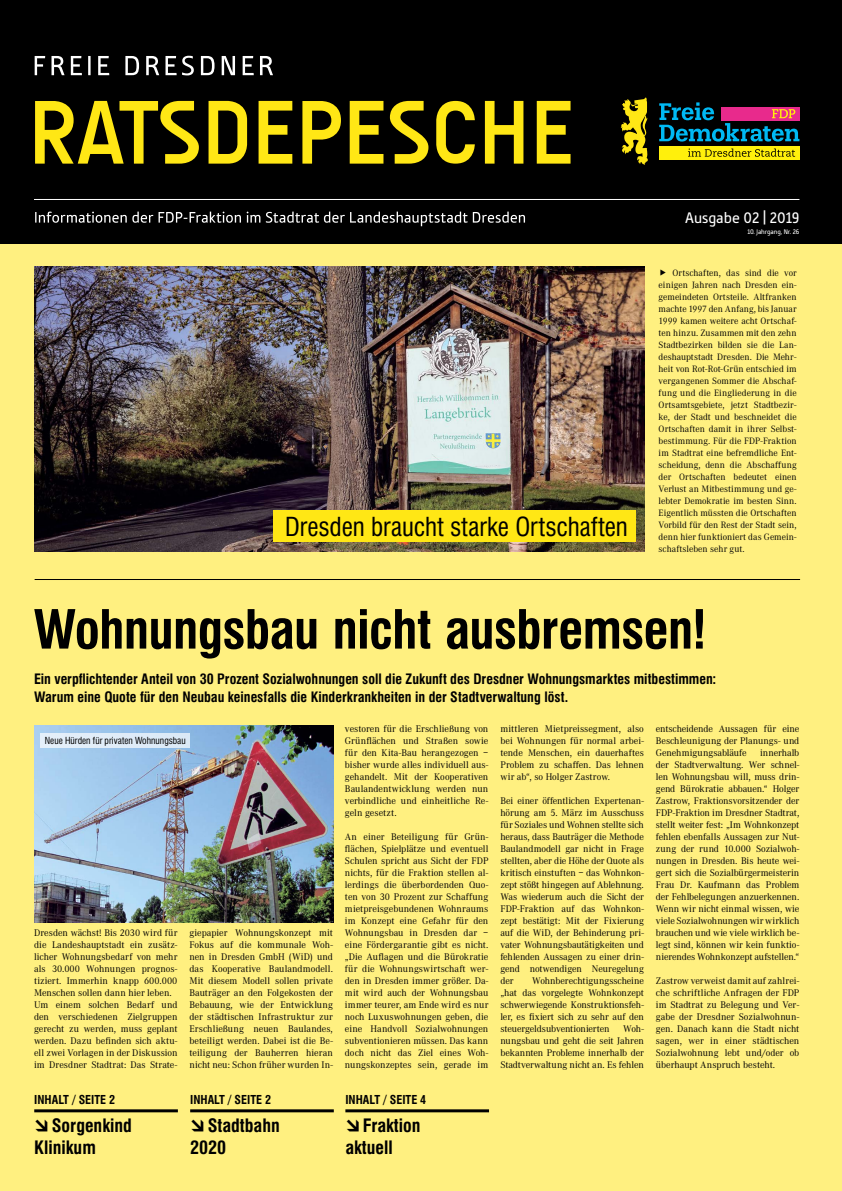
<style>
.page{position:relative;width:842px;height:1191px;background:#fff080}
.page>*{position:absolute;margin:0;border:0;box-sizing:border-box;transform-origin:0 0}
.t1{font:700 condensed 52.5px "Swiss 721 BT";letter-spacing:-.015em;color:#000}
.t2{font:condensed 25.5px "Swiss 721 BT";letter-spacing:-.005em;color:#000}
.t3{font:700 condensed 18px/22px "Swiss 721 BT";color:#000}
.t4{font:16px "Tabula ITC";color:#fff}
.t5{font:700 condensed 14px/18px "Swiss 721 BT";color:#000}
.t6{font:700 condensed 12px "Swiss 721 BT";color:#000}
.t7{font:10px/12px "Corporate A";letter-spacing:-.005em;color:#000;text-align:justify}
.t8{font:9.6px/12px "Corporate A";color:#000;text-align:justify}
.t9{font:condensed 9.5px "Swiss 721 BT";letter-spacing:.005em;color:#000}
.t10{font:7px "Tabula ITC";color:#fff}
</style>
<div class="page">
<div style="left:0;top:0;width:842px;height:244px;background:#000"></div>
<svg style="left:35px;top:101px;width:535px;height:63px"></svg>
<svg style="left:35px;top:56px;width:238px;height:19px"></svg>
<hr style="left:34px;top:199px;width:765px;height:1px;background:#fff">
<hr style="left:34px;top:1109px;width:144px;height:3px;background:#000">
<hr style="left:190px;top:1109px;width:144px;height:3px;background:#000">
<hr style="left:345px;top:1109px;width:144px;height:3px;background:#000">
<hr style="left:35px;top:579px;width:765px;height:1px;background:#000">
<img style="left:35px;top:267px;width:609px;height:284px">
<div style="left:274px;top:510px;width:362px;height:32px;background:#ffe715"></div>
<div style="left:659px;top:146px;width:140px;height:13px;background:#fff00c"></div>
<svg style="left:659px;top:102px;width:140px;height:40px"></svg>
<svg style="left:620px;top:97px;width:28px;height:68px"></svg>
<svg style="left:688px;top:148px;width:107px;height:9px"></svg>
<svg style="left:35px;top:212px;width:490px;height:14px"></svg>
<img style="left:34px;top:726px;width:300px;height:196px">
<div style="left:41px;top:733px;width:149px;height:14px;background:#e0edf8"></div>
<h2 class="t2" style="left:285px;top:511px;width:344px">Dresden braucht starke Ortschaften</h2>
<h3 class="t4" style="left:685px;top:208px;width:116px">Ausgabe 02 | 2019</h3>
<p class="t10" style="left:747px;top:227px;width:54px">10. Jahrgang, Nr. 26</p>
<p class="t8" style="left:659px;top:267px;width:140px;text-indent:14px">Ortschaften, das sind die vor einigen Jahren nach Dresden ein&shy;gemeindeten Ortsteile. Altfranken machte 1997 den Anfang, bis Januar 1999 kamen weitere acht Ortschaf&shy;ten hinzu. Zusammen mit den zehn Stadtbezirken bilden sie die Lan&shy;deshauptstadt Dresden. Die Mehr&shy;heit von Rot-Rot-Grün entschied im vergangenen Sommer die Abschaf&shy;fung und die Eingliederung in die Ortsamtsgebiete, jetzt Stadtbezir&shy;ke, der Stadt und beschneidet die Ortschaften damit in ihrer Selbst&shy;bestimmung. Für die FDP-Fraktion im Stadtrat eine befremdliche Ent&shy;scheidung, denn die Abschaffung der Ortschaften bedeutet einen Verlust an Mitbestimmung und ge&shy;lebter Demokratie im besten Sinn.<br>Eigentlich müssten die Ortschaften Vorbild für den Rest der Stadt sein, denn hier funktioniert das Gemein&shy;schaftsleben sehr gut.</p>
<h1 class="t1" style="left:33px;top:598px;width:675px">Wohnungsbau nicht ausbremsen!</h1>
<h3 class="t5" style="left:34px;top:670px;width:684px">Ein verpflichtender Anteil von 30 Prozent Sozialwohnungen soll die Zukunft des Dresdner Wohnungsmarktes mitbestimmen:<br>Warum eine Quote für den Neubau keinesfalls die Kinderkrankheiten in der Stadtverwaltung löst.</h3>
<p class="t9" style="left:45px;top:734px;width:143px">Neue Hürden für privaten Wohnungsbau</p>
<p class="t7" style="left:656px;top:723px;width:145px">entscheidende Aussagen für eine Beschleunigung der Planungs- und Genehmigungsabläufe</p>
<p class="t7" style="left:345px;top:723px;width:145px">vestoren für die Erschließung von Grünflächen und Straßen sowie für den Kita-Bau herangezogen – bisher wurde alles individuell aus&shy;gehandelt. Mit der Kooperativen Baulandentwicklung werden nun verbindliche und einheitliche Re&shy;geln gesetzt.</p>
<p class="t7" style="left:345px;top:831px;width:145px">An einer Beteiligung für Grün&shy;flächen, Spielplätze und eventuell Schulen spricht aus Sicht der FDP nichts, für die Fraktion stellen al&shy;lerdings die überbordenden Quo&shy;ten von 30 Prozent zur Schaffung mietpreisgebundenen Wohnraums im Konzept eine Gefahr für den Wohnungsbau in Dresden dar – eine Fördergarantie gibt es nicht. „Die Auflagen und die Bürokratie für die Wohnungswirtschaft wer&shy;den in Dresden immer größer. Da&shy;mit wird auch der Wohnungsbau immer teurer, am Ende wird es nur noch Luxuswohnungen geben, die eine Handvoll Sozialwohnungen subventionieren müssen. Das kann doch nicht das Ziel eines Woh&shy;nungskonzeptes sein, gerade im</p>
<p class="t7" style="left:500px;top:723px;width:145px">mittleren Mietpreissegment, also bei Wohnungen für normal arbei&shy;tende Menschen, ein dauerhaftes Problem zu schaffen. Das lehnen wir ab“, so Holger Zastrow.</p>
<p class="t7" style="left:500px;top:795px;width:145px">Bei einer öffentlichen Expertenan&shy;hörung am 5. März im Ausschuss für Soziales und Wohnen stellte sich heraus, dass Bauträger die Methode Baulandmodell gar nicht in Frage stellten, aber die Höhe der Quote als kritisch einstuften – das Wohnkon&shy;zept stößt hingegen auf Ablehnung.<br>Was wiederum auch die Sicht der FDP-Fraktion auf das Wohnkon&shy;zept bestätigt: Mit der Fixierung auf die WiD, der Behinderung pri&shy;vater Wohnungsbautätigkeiten und fehlenden Aussagen zu einer drin&shy;gend notwendigen Neuregelung der</p>
<p class="t7" style="left:656px;top:747px;width:145px;text-indent:104px">innerhalb der Stadtverwaltung. Wer schnel&shy;len Wohnungsbau will, muss drin&shy;gend Bürokratie abbauen.“ Holger Zastrow, Fraktionsvorsitzender der FDP-Fraktion im Dresdner Stadtrat, stellt weiter fest: „Im Wohnkonzept fehlen ebenfalls Aussagen zur Nut&shy;zung der rund 10.000 Sozialwoh&shy;nungen in Dresden. Bis heute wei&shy;gert sich die Sozialbürgermeisterin Frau Dr. Kaufmann das Problem der Fehlbelegungen anzuerkennen.<br>Wenn wir nicht einmal wissen, wie viele Sozialwohnungen wir wirklich brauchen und wie viele wirklich be&shy;legt sind, können wir kein funktio&shy;nierendes Wohnkonzept aufstellen.“</p>
<p class="t7" style="left:656px;top:975px;width:145px">Zastrow verweist damit auf zahlrei&shy;che schriftliche Anfragen der FDP im Stadtrat zu Belegung und Ver&shy;gabe der Dresdner Sozialwohnun&shy;gen. Danach kann die Stadt nicht sagen, wer in einer städtischen Sozialwohnung lebt und/oder ob überhaupt Anspruch besteht.</p>
<p class="t7" style="left:34px;top:927px;width:145px;text-align:left">Dresden wächst! Bis 2030 wird für die Landeshauptstadt ein zusätz&shy;licher Wohnungsbedarf von mehr als 30.000 Wohnungen prognos&shy;tiziert. Immerhin knapp 600.000<br>Menschen sollen dann hier leben.<br>Um einem solchen Bedarf und den verschiedenen Zielgruppen gerecht zu werden, muss geplant werden. Dazu befinden sich aktu&shy;ell zwei Vorlagen in der Diskussion im Dresdner Stadtrat: Das Strate-</p>
<p class="t7" style="left:189px;top:927px;width:145px">giepapier Wohnungskonzept mit Fokus auf die kommunale Woh&shy;nen in Dresden GmbH (WiD) und das Kooperative Baulandmodell.<br>Mit diesem Modell sollen private Bauträger an den Folgekosten der Bebauung, wie der Entwicklung der städtischen Infrastruktur zur Erschließung neuen Baulandes, beteiligt werden. Dabei ist die Be&shy;teiligung der Bauherren hieran nicht neu: Schon früher wurden In-</p>
<p class="t7" style="left:500px;top:975px;width:145px;text-indent:32px">Wohnberechtigungsscheine „hat das vorgelegte Wohnkonzept schwerwiegende Konstruktionsfeh&shy;ler, es fixiert sich zu sehr auf den steuergeldsubventionierten</p>
<p class="t7" style="left:500px;top:1023px;width:145px;text-indent:123px">Woh&shy;nungsbau und geht die seit Jahren bekannten Probleme innerhalb der Stadtverwaltung nicht an. Es fehlen</p>
<p class="t6" style="left:34px;top:1092px;width:82px">INHALT / SEITE 2</p>
<h3 class="t3" style="left:34px;top:1114px;width:99px">→ Sorgenkind<br>Klinikum</h3>
<p class="t6" style="left:190px;top:1092px;width:82px">INHALT / SEITE 2</p>
<h3 class="t3" style="left:190px;top:1114px;width:91px">→ Stadtbahn<br>2020</h3>
<p class="t6" style="left:345px;top:1092px;width:82px">INHALT / SEITE 4</p>
<h3 class="t3" style="left:345px;top:1114px;width:77px">→ Fraktion aktuell</h3>
</div>
